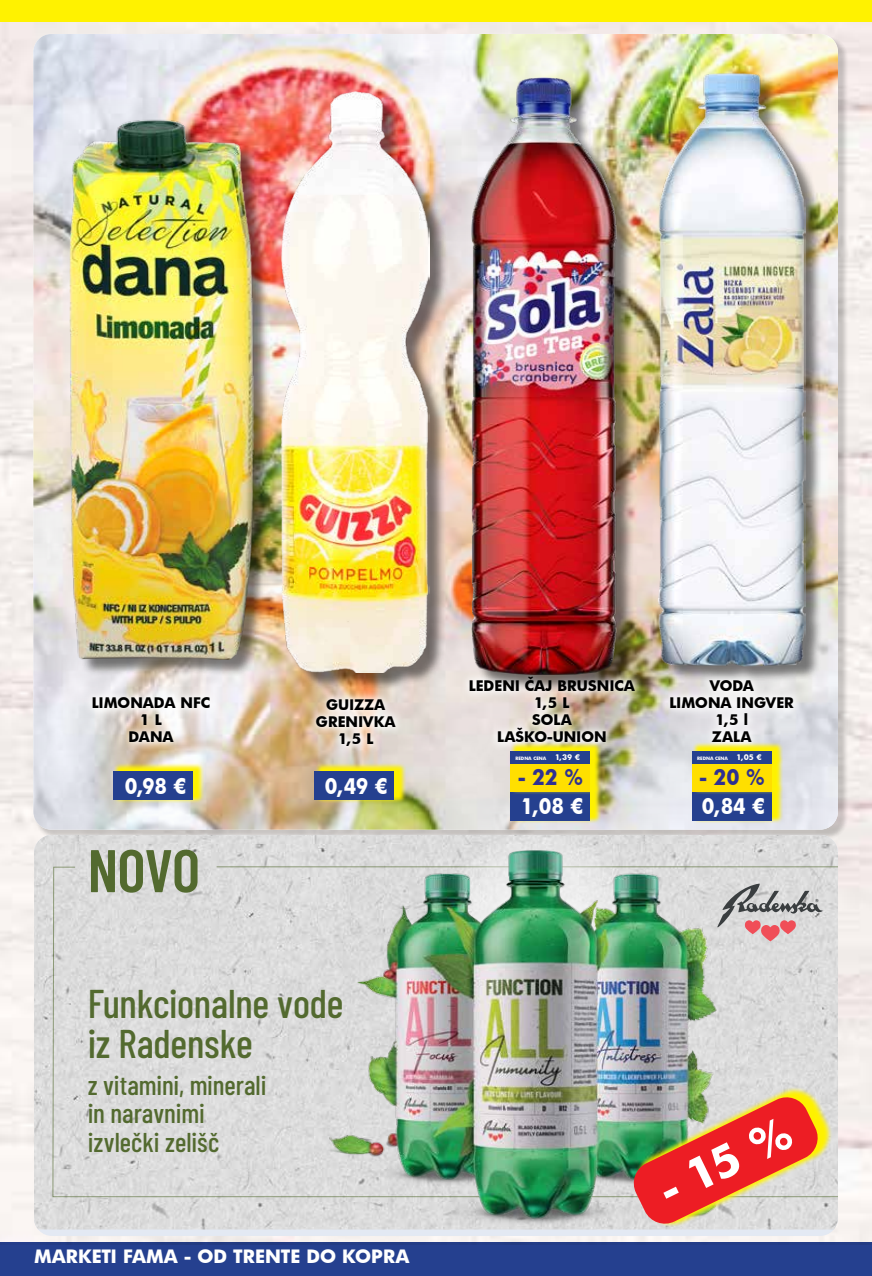
<style>
.page{position:relative;width:872px;height:1276px;background:#fff}
.page>*{position:absolute;margin:0;border:0;box-sizing:border-box;transform-origin:0 0}
.t1{font:600 60.15px "Barlow Condensed";color:#536a2f}
.t2{font:700 42.45px "Futura";color:#fff}
.t3{font:500 40.05px/40px "Barlow Condensed";letter-spacing:-.005em;color:#536a2f}
.t4{font:500 27.15px/28.7px "Barlow Condensed";color:#536a2f}
.t5{font:700 21px "Futura";letter-spacing:-.02em;color:#fff;scale:.88 1}
.t6{font:700 21px "Futura";color:#2e3092;scale:.91 1}
.t7{font:700 18px "Futura";color:#fff}
.t8{font:700 14.25px/17.1px "Futura";color:#000;text-align:center}
.t9{font:700 4.5px "Futura";color:#fff}
.s1{font-size:7.5px}
</style>
<div class="page">
<div style="left:0;top:1242px;width:872px;height:34px;background:#25408f"></div>
<div style="left:0;top:0;width:872px;height:22px;background:#fff200"></div>
<img style="left:33px;top:34px;width:805px;height:795px">
<img style="left:34px;top:835px;width:282px;height:169px">
<img style="left:34px;top:1004px;width:282px;height:225px">
<img style="left:756px;top:835px;width:82px;height:31px">
<svg style="left:53px;top:867px;width:164px;height:330px;background:#dadada"></svg>
<svg style="left:217px;top:866px;width:621px;height:331px;background:#d8d7d7"></svg>
<img style="left:316px;top:835px;width:440px;height:394px">
<img style="left:632px;top:1226px;width:91px;height:3px">
<svg style="left:661px;top:683px;width:141px;height:69px"></svg>
<img style="left:460px;top:667px;width:184px;height:85px">
<svg style="left:83px;top:688px;width:136px;height:64px"></svg>
<svg style="left:113px;top:762px;width:92px;height:41px"></svg>
<div style="left:113px;top:771px;width:80px;height:29px;background:#25408f"></div>
<svg style="left:510px;top:795px;width:92px;height:29px"></svg>
<div style="left:510px;top:792px;width:79px;height:28px;background:#25408f"></div>
<svg style="left:513px;top:766px;width:89px;height:29px"></svg>
<div style="left:510px;top:763px;width:79px;height:29px;background:#ffdf00"></div>
<svg style="left:510px;top:742px;width:92px;height:24px"></svg>
<div style="left:510px;top:751px;width:79px;height:12px;background:#25408f"></div>
<svg style="left:634px;top:1086px;width:198px;height:141px;background:#d2d2ba"></svg>
<img style="left:630px;top:1094px;width:190px;height:132px">
<div style="left:285px;top:95px;width:163px;height:595px;background:#000;opacity:.5"></div>
<img style="left:282px;top:92px;width:148px;height:580px">
<div style="left:474px;top:80px;width:161px;height:612px;background:#000;opacity:.5"></div>
<img style="left:471px;top:77px;width:157px;height:597px">
<div style="left:660px;top:76px;width:162px;height:607px;background:#000;opacity:.5"></div>
<img style="left:657px;top:72px;width:148px;height:594px">
<svg style="left:314px;top:762px;width:92px;height:41px"></svg>
<div style="left:315px;top:771px;width:79px;height:29px;background:#25408f"></div>
<svg style="left:307px;top:689px;width:98px;height:66px;background:#e9d7c7"></svg>
<div style="left:72px;top:123px;width:198px;height:554px;background:#000;opacity:.5"></div>
<img style="left:69px;top:112px;width:203px;height:547px">
<svg style="left:692px;top:795px;width:91px;height:29px"></svg>
<div style="left:692px;top:792px;width:79px;height:28px;background:#25408f"></div>
<svg style="left:695px;top:766px;width:88px;height:29px"></svg>
<div style="left:692px;top:763px;width:79px;height:29px;background:#ffdf00"></div>
<svg style="left:692px;top:742px;width:91px;height:24px"></svg>
<div style="left:692px;top:751px;width:79px;height:12px;background:#25408f"></div>
<p class="t8" style="left:92px;top:694px;width:120px">LIMONADA NFC<br>1 L<br>DANA</p>
<h3 class="t5" style="left:125px;top:771px;width:71px">0,98 €</h3>
<h1 class="t1" style="left:88px;top:827px;width:114px">NOVO</h1>
<p class="t8" style="left:316px;top:696px;width:81px">GUIZZA<br>GRENIVKA<br>1,5 L</p>
<h3 class="t5" style="left:325px;top:771px;width:73px">0,49 €</h3>
<h3 class="t3" style="left:88px;top:980px;width:257px">Funkcionalne vode iz Radenske</h3>
<h3 class="t4" style="left:88px;top:1068px;width:180px">z vitamini, minerali in naravnimi izvlečki zelišč</h3>
<p class="t7" style="left:34px;top:1243px;width:377px">MARKETI FAMA - OD TRENTE DO KOPRA</p>
<p class="t8" style="left:469px;top:677px;width:168px">LEDENI ČAJ BRUSNICA<br>1,5 L<br>SOLA<br>LAŠKO-UNION</p>
<p class="t8" style="left:669px;top:676px;width:126px">VODA<br>LIMONA INGVER<br>1,5 l<br>ZALA</p>
<p class="t9" style="left:515px;top:755px;width:66px">REDNA CENA <span class="s1">1,39 €</span></p>
<p class="t9" style="left:697px;top:755px;width:66px">REDNA CENA <span class="s1">1,05 €</span></p>
<h3 class="t6" style="left:518px;top:763px;width:73px">- 22 %</h3>
<h3 class="t6" style="left:699px;top:763px;width:73px">- 20 %</h3>
<h3 class="t5" style="left:521px;top:791px;width:72px">1,08 €</h3>
<h3 class="t5" style="left:702px;top:791px;width:73px">0,84 €</h3>
<h2 class="t2" style="left:648px;top:1165px;width:143px;rotate:-26deg">- 15 %</h2>
</div>
